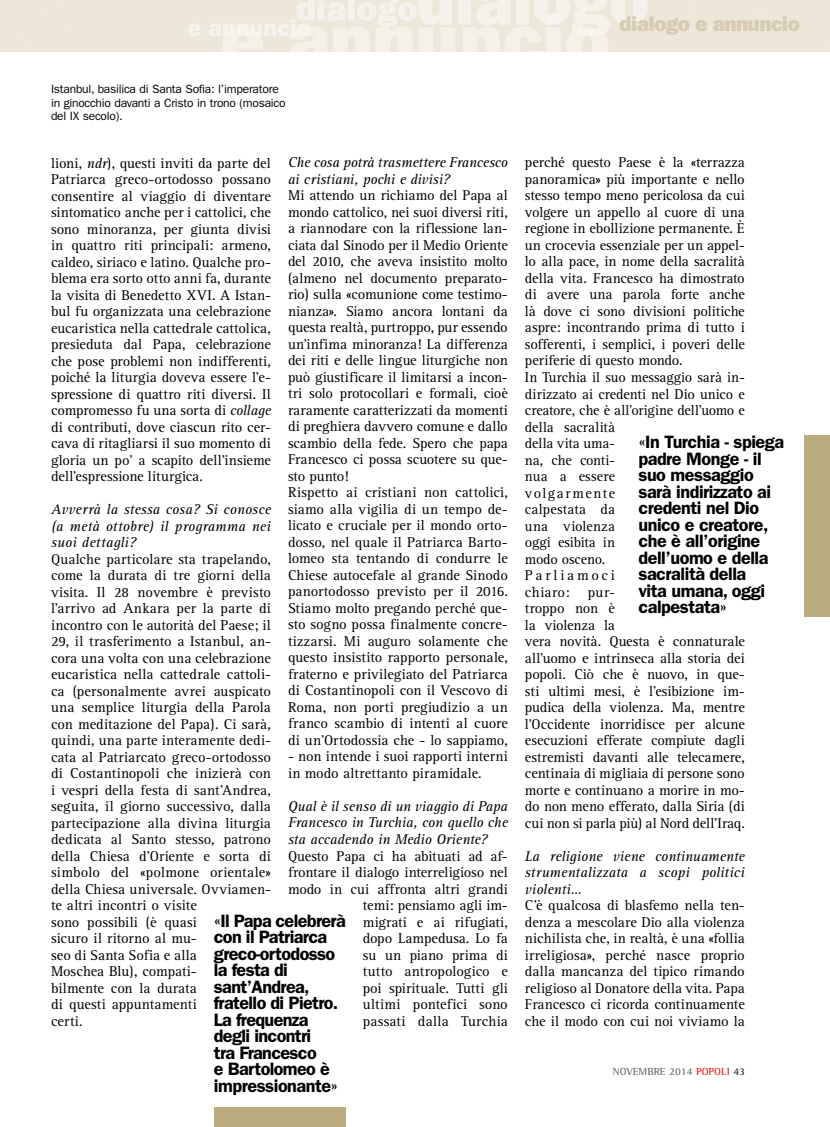
<style>
.page{position:relative;width:830px;height:1127px;background:#fff}
.page>*{position:absolute;margin:0;border:0;box-sizing:border-box;transform-origin:0 0}
.t1{font:21px "ITC Franklin Gothic Std Hvy";letter-spacing:-.03em;color:#d7ccb1}
.t2{font:600 18px/16.5px "ITC Franklin Gothic Std";letter-spacing:-.025em;color:#000}
.t3{font:14.7px/16.5px "Rotis Serif";letter-spacing:-.005em;color:#000}
.t4{font:italic 14.7px/16.5px "Rotis Serif";color:#000;text-align:justify}
.t5{font:12px/13.5px "ITC Franklin Gothic Std";letter-spacing:-.02em;color:#000}
.t6{font:700 10.5px "Rotis Semi Serif";color:#e5231d}
.t7{font:700 10.5px "Rotis Semi Serif";color:#706f6f}
.s1{font-style:italic}
.s2{color:#706f6f}
.s3{color:#282827}
</style>
<div class="page">
<img style="left:0;top:0;width:829px;height:51px">
<div style="left:214px;top:1108px;width:131px;height:19px;background:#baab81"></div>
<div style="left:804px;top:435px;width:25px;height:181px;background:#baab81"></div>
<h1 class="t1" style="left:619px;top:12px;width:182px">dialogo e annuncio</h1>
<p class="t5" style="left:51px;top:83px;width:236px">Istanbul, basilica di Santa Sofia: l’imperatore in ginocchio davanti a Cristo in trono (mosaico del IX secolo).</p>
<p class="t3" style="left:51px;top:155px;width:221px;text-align:justify">lioni, <span class="s1">ndr</span>), questi inviti da parte del Patriarca greco-ortodosso possano consentire al viaggio di diventare sintomatico anche per i cattolici, che sono minoranza, per giunta divisi in quattro riti principali: armeno, caldeo, siriaco e latino. Qualche pro&shy;blema era sorto otto anni fa, durante la visita di Benedetto XVI. A Istan&shy;bul fu organizzata una celebrazione eucaristica nella cattedrale cattolica, presieduta dal Papa, celebrazione che pose problemi non indifferenti, poiché la liturgia doveva essere l’e&shy;spressione di quattro riti diversi. Il compromesso fu una sorta di <span class="s1">collage </span>di contributi, dove ciascun rito cer&shy;cava di ritagliarsi il suo momento di gloria un po’ a scapito dell’insieme dell’espressione liturgica.</p>
<p class="t4" style="left:51px;top:501px;width:221px">Avverrà la stessa cosa? Si conosce (a metà ottobre) il programma nei suoi dettagli?</p>
<p class="t3" style="left:51px;top:551px;width:221px">Qualche particolare sta trapelando, come la durata di tre giorni della visita. Il 28 novembre è previsto l’arrivo ad Ankara per la parte di incontro con le autorità del Paese; il<br>29, il trasferimento a Istanbul, an&shy;cora una volta con una celebrazione eucaristica nella cattedrale cattoli&shy;ca (personalmente avrei auspicato una semplice liturgia della Parola con meditazione del Papa). Ci sarà, quindi, una parte interamente dedi&shy;cata al Patriarcato greco-ortodosso di Costantinopoli che inizierà con i vespri della festa di sant’Andrea, seguita, il giorno successivo, dalla partecipazione alla divina liturgia dedicata al Santo stesso, patrono della Chiesa d’Oriente e sorta di simbolo del «polmone orientale» della Chiesa universale. Ovviamen&shy;te altri incontri o visite<br>sono possibili (è quasi<br>sicuro il ritorno al mu-<br>seo di Santa Sofia e alla<br>Moschea Blu), compati-<br>bilmente con la durata<br>di questi appuntamenti<br>certi.</p>
<p class="t4" style="left:288px;top:155px;width:221px">Che cosa potrà trasmettere Francesco ai cristiani, pochi e divisi?</p>
<p class="t3" style="left:288px;top:188px;width:221px">Mi attendo un richiamo del Papa al mondo cattolico, nei suoi diversi riti, a riannodare con la riflessione lan&shy;ciata dal Sinodo per il Medio Oriente del 2010, che aveva insistito molto (almeno nel documento preparato&shy;rio) sulla «comunione come testimo&shy;nianza». Siamo ancora lontani da questa realtà, purtroppo, pur essendo un’infima minoranza! La differenza dei riti e delle lingue liturgiche non può giustificare il limitarsi a incon&shy;tri solo protocollari e formali, cioè raramente caratterizzati da momenti di preghiera davvero comune e dallo scambio della fede. Spero che papa Francesco ci possa scuotere su que&shy;sto punto!<br>Rispetto ai cristiani non cattolici, siamo alla vigilia di un tempo de&shy;licato e cruciale per il mondo orto&shy;dosso, nel quale il Patriarca Barto&shy;lomeo sta tentando di condurre le Chiese autocefale al grande Sinodo panortodosso previsto per il 2016.<br>Stiamo molto pregando perché que&shy;sto sogno possa finalmente concre&shy;tizzarsi. Mi auguro solamente che questo insistito rapporto personale, fraterno e privilegiato del Patriarca di Costantinopoli con il Vescovo di Roma, non porti pregiudizio a un franco scambio di intenti al cuore di un’Ortodossia che - lo sappiamo,</p>
<p class="t3" style="left:288px;top:749px;width:221px">- non intende i suoi rapporti interni in modo altrettanto piramidale.</p>
<p class="t4" style="left:288px;top:798px;width:221px">Qual è il senso di un viaggio di Papa Francesco in Turchia, con quello che sta accadendo in Medio Oriente?</p>
<p class="t3" style="left:288px;top:848px;width:221px;text-align:right">Questo Papa ci ha abituati ad af&shy;frontare il dialogo interreligioso nel modo in cui affronta altri grandi temi: pensiamo agli im-<br>migrati e ai rifugiati,<br>dopo Lampedusa. Lo fa<br>su un piano prima di<br>tutto antropologico e<br>poi spirituale. Tutti gli<br>ultimi pontefici sono<br>passati dalla Turchia</p>
<p class="t2" style="left:214px;top:912px;width:133px">«Il Papa celebrerà con il Patriarca greco-ortodosso la festa di sant’Andrea, fratello di Pietro.<br>La frequenza degli incontri<br>tra Francesco<br>e Bartolomeo è impressionante»</p>
<p class="t3" style="left:524px;top:155px;width:221px">perché questo Paese è la «terrazza panoramica» più importante e nello stesso tempo meno pericolosa da cui volgere un appello al cuore di una regione in ebollizione permanente. È un crocevia essenziale per un appel&shy;lo alla pace, in nome della sacralità della vita. Francesco ha dimostrato di avere una parola forte anche là dove ci sono divisioni politiche aspre: incontrando prima di tutto i sofferenti, i semplici, i poveri delle periferie di questo mondo.<br>In Turchia il suo messaggio sarà in&shy;dirizzato ai credenti nel Dio unico e creatore, che è all’origine dell’uomo e della sacralità<br>della vita uma-<br>na, che conti-<br>nua a essere<br>volgarmente<br>calpestata da<br>una violenza<br>oggi esibita in<br>modo osceno.<br>Parliamoci<br>chiaro: pur-<br>troppo non è<br>la violenza la<br>vera novità. Questa è connaturale all’uomo e intrinseca alla storia dei popoli. Ciò che è nuovo, in que&shy;sti ultimi mesi, è l’esibizione im&shy;pudica della violenza. Ma, mentre l’Occidente inorridisce per alcune esecuzioni efferate compiute dagli estremisti davanti alle telecamere, centinaia di migliaia di persone sono morte e continuano a morire in mo&shy;do non meno efferato, dalla Siria (di cui non si parla più) al Nord dell’Iraq.</p>
<p class="t4" style="left:524px;top:848px;width:221px">La religione viene continuamente strumentalizzata a scopi politici violenti…</p>
<p class="t3" style="left:524px;top:897px;width:221px;text-align:justify">C’è qualcosa di blasfemo nella ten&shy;denza a mescolare Dio alla violenza nichilista che, in realtà, è una «follia irreligiosa», perché nasce proprio dalla mancanza del tipico rimando religioso al Donatore della vita. Papa Francesco ci ricorda continuamente che il modo con cui noi viviamo la</p>
<p class="t2" style="left:638px;top:434px;width:147px">«In Turchia - spiega padre Monge - il suo messaggio sarà indirizzato ai credenti nel Dio unico e creatore, che è all’origine dell’uomo e della sacralità della<br>vita umana, oggi calpestata»</p>
<p class="t7" style="left:612px;top:1065px;width:28px">NOVEMBRE</p>
<p class="t6" style="left:668px;top:1065px;width:77px"><span class="s2">2014</span> POPOLI <span class="s3">43</span></p>
</div>
